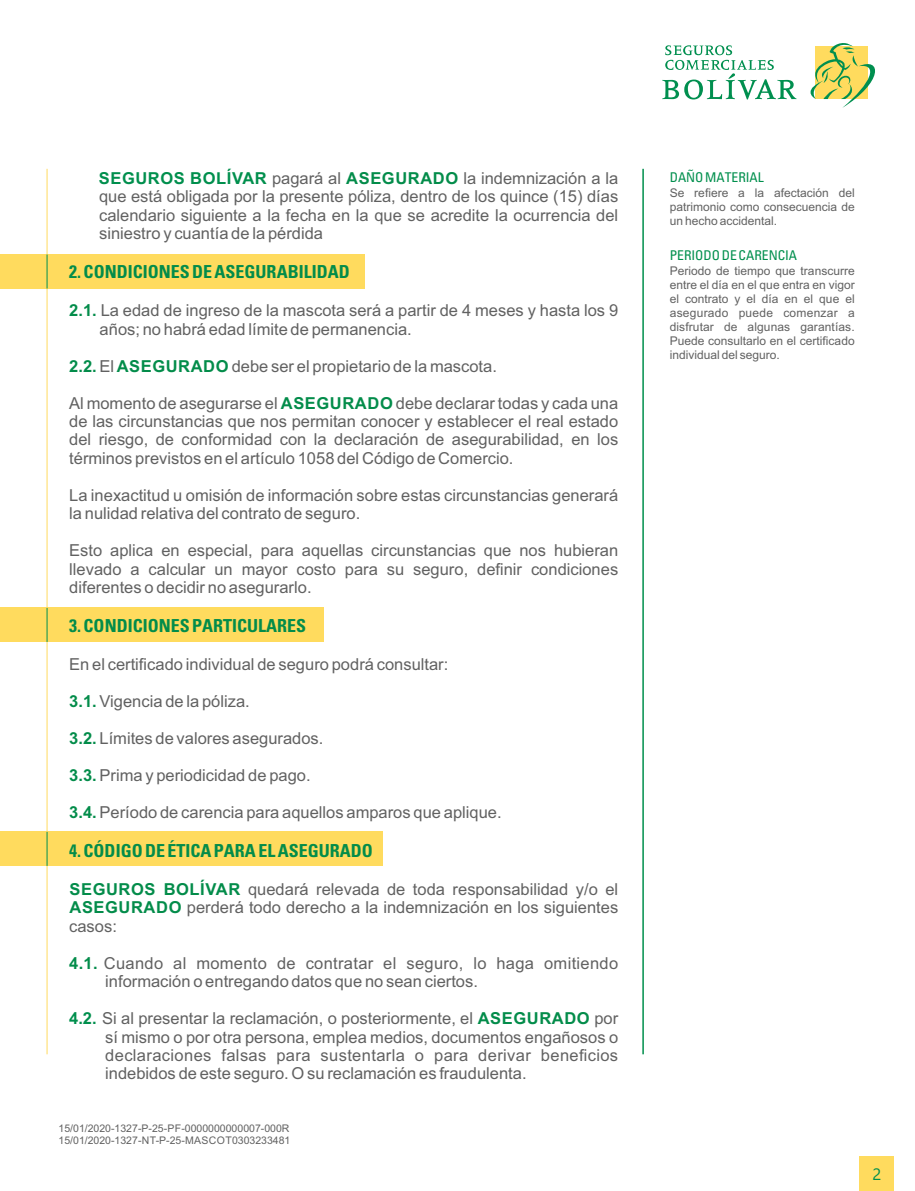
<style>
.page{position:relative;width:915px;height:1191px;background:#fff}
.page>*{position:absolute;margin:0;border:0;box-sizing:border-box;transform-origin:0 0}
.t1{font:700 condensed 18px "Univers";color:#038c4a}
.t2{font:16.5px/18.5px "Arial";color:#616161;text-align:justify}
.t3{font:16.5px/18.5px "Arial";letter-spacing:.02em;color:#616161}
.t4{font:16.5px "Ebrima";color:#008f4f}
.t5{font:condensed 13.5px "Univers";color:#008f4d}
.t6{font:12px/14.1px "Arial";color:#616161;text-align:justify}
.t7{font:10.5px/11.7px "Arial";color:#616161}
.s1{font-weight:700;color:#008f4d}
.s2{font-weight:700;color:#038c4a}
</style>
<div class="page">
<div style="left:0;top:831px;width:383px;height:34px;background:#ffdb5e"></div>
<div style="left:0;top:608px;width:323px;height:34px;background:#ffdb5e"></div>
<div style="left:0;top:254px;width:364px;height:34px;background:#ffdb5e"></div>
<div style="left:859px;top:1157px;width:34px;height:34px;background:#ffdb5e"></div>
<hr style="left:47px;top:169px;width:1px;height:885px;background:#ffdb5e">
<svg style="left:662px;top:43px;width:213px;height:65px"></svg>
<hr style="left:47px;top:254px;width:1px;height:34px;background:#008f4f">
<hr style="left:642px;top:169px;width:1px;height:885px;background:#008f4d">
<hr style="left:47px;top:608px;width:1px;height:34px;background:#008f4f">
<hr style="left:47px;top:832px;width:1px;height:34px;background:#008f4f">
<p class="t2" style="left:99px;top:170px;width:521px"><span class="s1">SEGUROS BOLÍVAR</span> pagará al <span class="s2">ASEGURADO</span> la indemnización a la que está obligada por la presente póliza, dentro de los quince (15) días calendario siguiente a la fecha en la que se acredite la ocurrencia del siniestro y cuantía de la pérdida</p>
<p class="t1" style="left:69px;top:265px;width:282px">2. CONDICIONES DE ASEGURABILIDAD</p>
<p class="t2" style="left:100px;top:303px;width:520px;text-indent:-30px"><span class="s2">2.1.</span> La edad de ingreso de la mascota será a partir de 4 meses y hasta los 9 años; no habrá edad límite de permanencia.</p>
<p class="t2" style="left:69px;top:358px;width:429px"><span class="s2">2.2.</span> El <span class="s2">ASEGURADO</span> debe ser el propietario de la mascota.</p>
<p class="t2" style="left:69px;top:395px;width:550px">Al momento de asegurarse el <span class="s2">ASEGURADO</span> debe declarar todas y cada una de las circunstancias que nos permitan conocer y establecer el real estado del riesgo, de conformidad con la declaración de asegurabilidad, en los términos previstos en el artículo 1058 del Código de Comercio.</p>
<p class="t2" style="left:69px;top:487px;width:550px">La inexactitud u omisión de información sobre estas circunstancias generará la nulidad relativa del contrato de seguro.</p>
<p class="t2" style="left:69px;top:542px;width:550px">Esto aplica en especial, para aquellas circunstancias que nos hubieran llevado a calcular un mayor costo para su seguro, definir condiciones diferentes o decidir no asegurarlo.</p>
<p class="t1" style="left:69px;top:619px;width:238px">3. CONDICIONES PARTICULARES</p>
<p class="t2" style="left:69px;top:656px;width:380px">En el certificado individual de seguro podrá consultar:</p>
<p class="t2" style="left:69px;top:693px;width:182px"><span class="s2">3.1.</span> Vigencia de la póliza.</p>
<p class="t2" style="left:69px;top:730px;width:256px"><span class="s2">3.2.</span> Límites de valores asegurados.</p>
<p class="t2" style="left:69px;top:767px;width:243px"><span class="s2">3.3.</span> Prima y periodicidad de pago.</p>
<p class="t2" style="left:69px;top:804px;width:434px"><span class="s2">3.4.</span> Período de carencia para aquellos amparos que aplique.</p>
<p class="t1" style="left:69px;top:844px;width:305px">4. CÓDIGO DE ÉTICA PARA EL ASEGURADO</p>
<p class="t2" style="left:69px;top:881px;width:550px"><span class="s2">SEGUROS BOLÍVAR</span> quedará relevada de toda responsabilidad y/o el <span class="s2">ASEGURADO</span> perderá todo derecho a la indemnización en los siguientes casos:</p>
<p class="t3" style="left:105px;top:955px;width:514px;text-indent:-36px"><span class="s2">4.1.</span> Cuando al momento de contratar el seguro, lo haga omitiendo información o entregando datos que no sean ciertos.</p>
<p class="t2" style="left:105px;top:1010px;width:514px;text-indent:-36px"><span class="s1">4.2.</span> Si al presentar la reclamación, o posteriormente, el <span class="s2">ASEGURADO</span> por sí mismo o por otra persona, emplea medios, documentos engañosos o declaraciones falsas para sustentarla o para derivar beneficios indebidos de este seguro. O su reclamación es fraudulenta.</p>
<p class="t7" style="left:59px;top:1123px;width:233px">15/01/2020-1327-P-25-PF-0000000000007-000R<br>15/01/2020-1327-NT-P-25-MASCOT0303233481</p>
<p class="t5" style="left:669px;top:172px;width:96px">DAÑO MATERIAL</p>
<p class="t6" style="left:669px;top:187px;width:186px">Se refiere a la afectación del patrimonio como consecuencia de un hecho accidental.</p>
<p class="t5" style="left:669px;top:250px;width:129px">PERIODO DE CARENCIA</p>
<p class="t6" style="left:669px;top:264px;width:186px">Periodo de tiempo que transcurre entre el día en el que entra en vigor el contrato y el día en el que el asegurado puede comenzar a disfrutar de algunas garantías.<br>Puede consultarlo en el certificado individual del seguro.</p>
<p class="t4" style="left:872px;top:1167px;width:10px">2</p>
</div>
